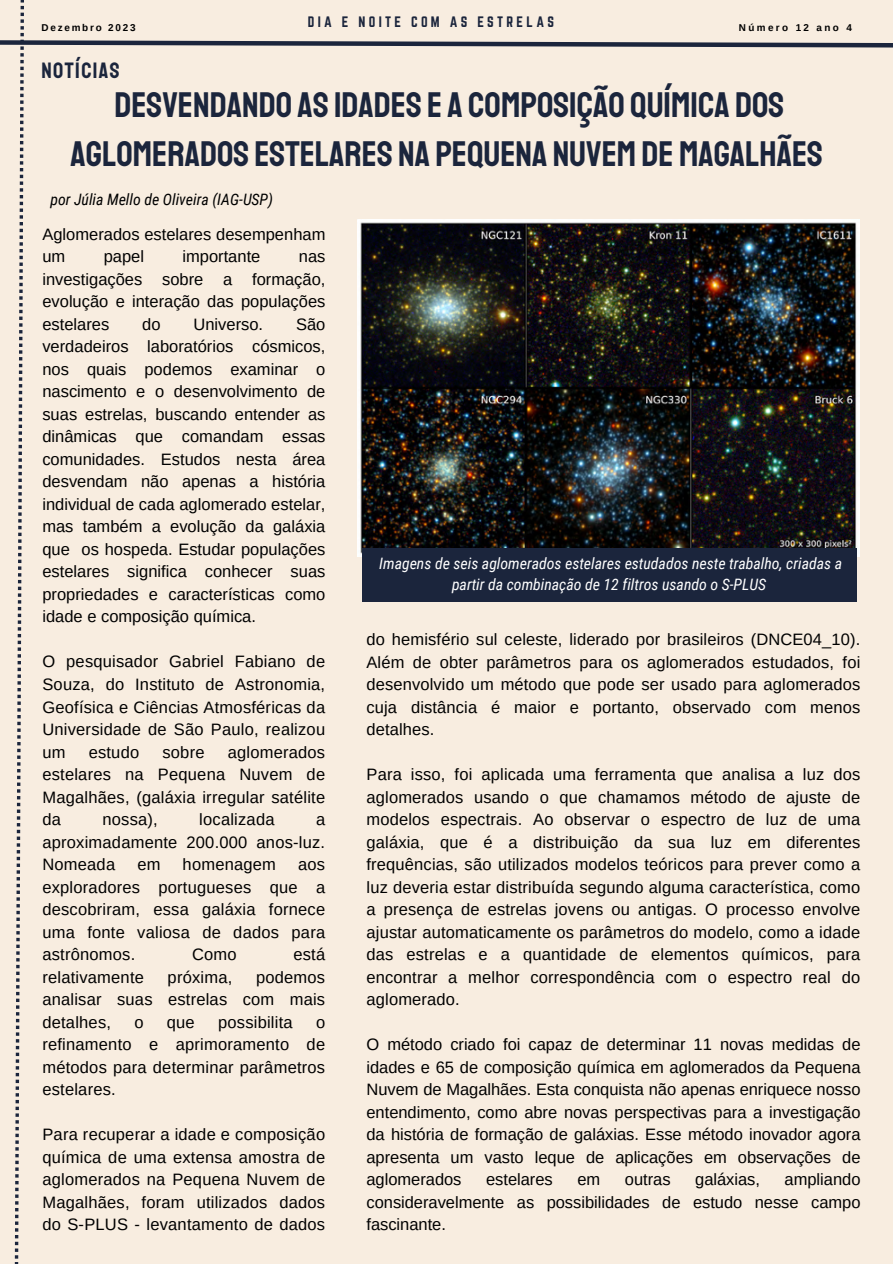
<style>
.page{position:relative;width:893px;height:1264px;background:#fff}
.page>*{position:absolute;margin:0;border:0;box-sizing:border-box;transform-origin:0 0}
.t1{font:36px/49.5px "Staatliches";color:#1b253c;text-align:center}
.t2{font:22.5px "Staatliches";letter-spacing:.06em;color:#1b253c}
.t3{font:16.5px/22.5px "Arimo";letter-spacing:.015em;color:#000;text-align:justify}
.t4{font:italic 15.75px/21.3px "Roboto Condensed";color:#fff;text-align:center}
.t5{font:italic 15.75px "Roboto Condensed";color:#000}
.t6{font:13.2px "Norwester";letter-spacing:.25em;color:#1b253c}
.t7{font:700 9.9px "Arimo";letter-spacing:.18em;color:#000}
.t8{font:700 9.9px "Arimo";letter-spacing:.24em;color:#000}
</style>
<div class="page">
<div style="left:0;top:0;width:892px;height:1263px;background:#f8ede0"></div>
<img style="left:358px;top:219px;width:501px;height:338px">
<div style="left:362px;top:548px;width:494px;height:54px;background:#1b253c"></div>
<p class="t6" style="left:308px;top:14px;width:247px">DIA E NOITE COM AS ESTRELAS</p>
<p class="t7" style="left:41px;top:22px;width:96px">Dezembro 2023</p>
<p class="t8" style="left:738px;top:22px;width:115px">Número 12 ano 4</p>
<p class="t2" style="left:41px;top:57px;width:80px">NOTÍCIAS</p>
<p class="t1" style="left:71px;top:80px;width:753px">DESVENDANDO AS IDADES E A COMPOSIÇÃO QUÍMICA DOS<br>AGLOMERADOS ESTELARES NA PEQUENA NUVEM DE MAGALHÃES</p>
<p class="t5" style="left:50px;top:190px;width:224px">por Júlia Mello de Oliveira (IAG-USP)</p>
<p class="t3" style="left:42px;top:223px;width:284px">Aglomerados estelares desempenham um</p>
<p class="t3" style="left:104px;top:245px;width:42px">papel</p>
<p class="t3" style="left:182px;top:245px;width:79px">importante</p>
<p class="t3" style="left:42px;top:245px;width:284px;text-indent:256px">nas investigações sobre a formação, evolução e interação das populações estelares</p>
<p class="t3" style="left:142px;top:313px;width:20px">do</p>
<p class="t3" style="left:193px;top:313px;width:71px">Universo.</p>
<p class="t3" style="left:42px;top:313px;width:284px;text-indent:254px">São verdadeiros laboratórios cósmicos, nos quais podemos examinar o nascimento e o desenvolvimento de suas estrelas, buscando entender as dinâmicas que comandam essas comunidades. Estudos nesta área desvendam não apenas a história individual de cada aglomerado estelar, mas também a evolução da galáxia que os hospeda. Estudar populações estelares significa conhecer suas propriedades e características como idade e composição química.</p>
<p class="t3" style="left:42px;top:650px;width:284px">O pesquisador Gabriel Fabiano de Souza, do Instituto de Astronomia, Geofísica e Ciências Atmosféricas da Universidade de São Paulo, realizou um</p>
<p class="t3" style="left:42px;top:740px;width:284px;text-indent:185px">aglomerados estelares na Pequena Nuvem de Magalhães, (galáxia irregular satélite da</p>
<p class="t3" style="left:89px;top:740px;width:52px">estudo</p>
<p class="t3" style="left:162px;top:740px;width:44px">sobre</p>
<p class="t3" style="left:102px;top:808px;width:57px">nossa),</p>
<p class="t3" style="left:199px;top:808px;width:77px">localizada</p>
<p class="t3" style="left:42px;top:808px;width:284px;text-indent:273px">a aproximadamente 200.000 anos-luz.<br>Nomeada</p>
<p class="t3" style="left:137px;top:853px;width:25px">em</p>
<p class="t3" style="left:183px;top:853px;width:95px">homenagem</p>
<p class="t3" style="left:42px;top:853px;width:284px;text-indent:256px">aos exploradores portugueses que a descobriram, essa galáxia fornece uma fonte valiosa de dados para astrônomos.</p>
<p class="t3" style="left:192px;top:943px;width:46px">Como</p>
<p class="t3" style="left:293px;top:943px;width:33px">está</p>
<p class="t3" style="left:42px;top:965px;width:103px">relativamente</p>
<p class="t3" style="left:168px;top:965px;width:66px">próxima,</p>
<p class="t3" style="left:42px;top:965px;width:284px;text-indent:214px">podemos analisar suas estrelas com mais detalhes,</p>
<p class="t3" style="left:134px;top:1010px;width:11px">o</p>
<p class="t3" style="left:167px;top:1010px;width:29px">que</p>
<p class="t3" style="left:218px;top:1010px;width:76px">possibilita</p>
<p class="t3" style="left:42px;top:1010px;width:284px;text-indent:273px">o refinamento e aprimoramento de métodos para determinar parâmetros estelares.</p>
<p class="t3" style="left:42px;top:1123px;width:284px">Para recuperar a idade e composição química de uma extensa amostra de aglomerados na Pequena Nuvem de Magalhães, foram utilizados dados do S-PLUS - levantamento de dados</p>
<p class="t4" style="left:379px;top:552px;width:464px">Imagens de seis aglomerados estelares estudados neste trabalho, criadas a partir da combinação de 12 filtros usando o S-PLUS</p>
<p class="t3" style="left:366px;top:628px;width:495px">do hemisfério sul celeste, liderado por brasileiros (DNCE04_10).<br>Além de obter parâmetros para os aglomerados estudados, foi desenvolvido um método que pode ser usado para aglomerados cuja distância é maior e portanto, observado com menos detalhes.</p>
<p class="t3" style="left:366px;top:763px;width:495px">Para isso, foi aplicada uma ferramenta que analisa a luz dos aglomerados usando o que chamamos método de ajuste de modelos espectrais. Ao observar o espectro de luz de uma galáxia, que é a distribuição da sua luz em diferentes frequências, são utilizados modelos teóricos para prever como a luz deveria estar distribuída segundo alguma característica, como a presença de estrelas jovens ou antigas. O processo envolve ajustar automaticamente os parâmetros do modelo, como a idade das estrelas e a quantidade de elementos químicos, para encontrar a melhor correspondência com o espectro real do aglomerado.</p>
<p class="t3" style="left:366px;top:1033px;width:495px">O método criado foi capaz de determinar 11 novas medidas de idades e 65 de composição química em aglomerados da Pequena Nuvem de Magalhães. Esta conquista não apenas enriquece nosso entendimento, como abre novas perspectivas para a investigação da história de formação de galáxias. Esse método inovador agora apresenta um vasto leque de aplicações em observações de aglomerados</p>
<p class="t3" style="left:486px;top:1168px;width:68px">estelares</p>
<p class="t3" style="left:577px;top:1168px;width:24px">em</p>
<p class="t3" style="left:625px;top:1168px;width:47px">outras</p>
<p class="t3" style="left:695px;top:1168px;width:66px">galáxias,</p>
<p class="t3" style="left:366px;top:1168px;width:495px;text-indent:418px">ampliando consideravelmente as possibilidades de estudo nesse campo fascinante.</p>
</div>
